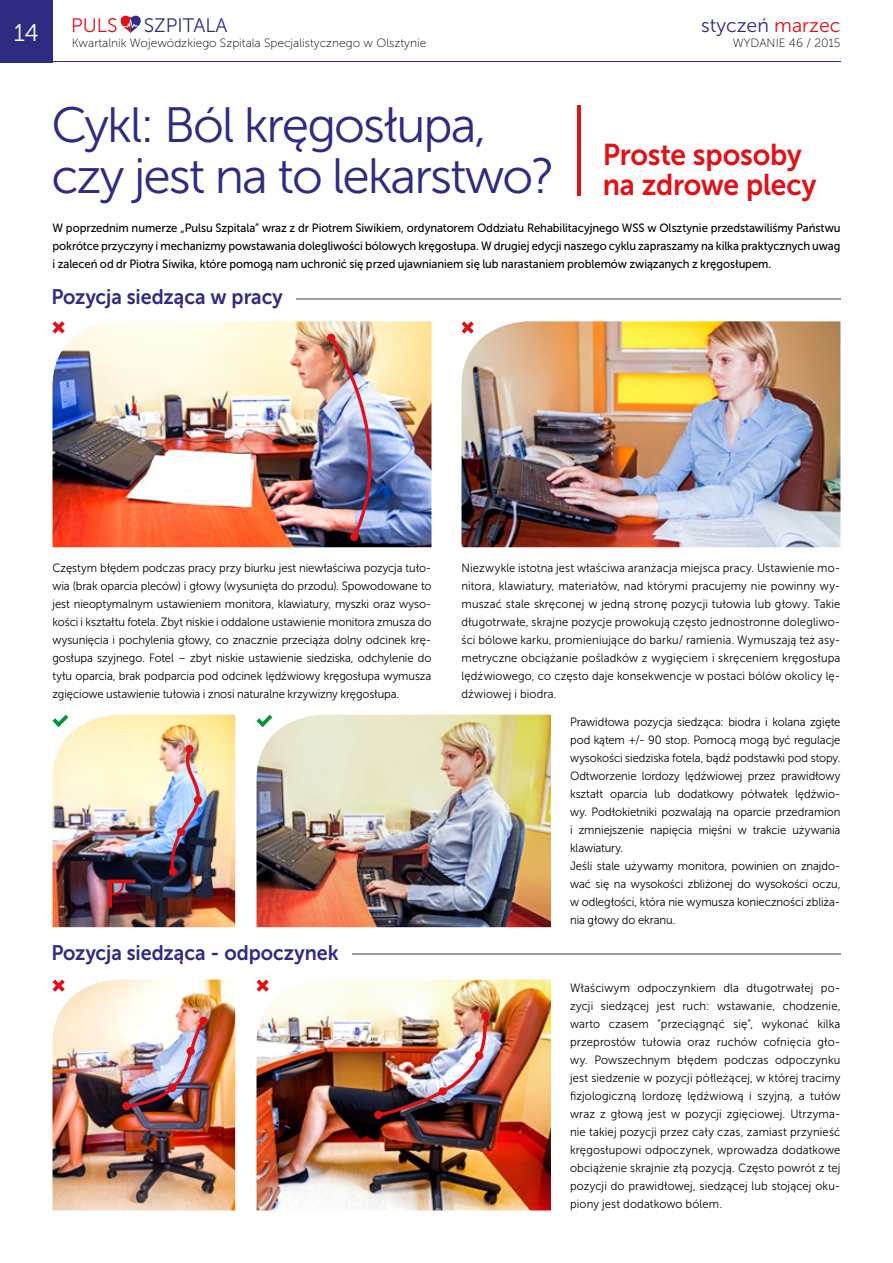
<style>
.page{position:relative;width:893px;height:1263px;background:#fff}
.page>*{position:absolute;margin:0;border:0;box-sizing:border-box;transform-origin:0 0}
.t1{font:49.5px/51px "Museo Sans 300";letter-spacing:-.04em;color:#2e2b82}
.t2{font:30px/30px "Museo Sans 700";letter-spacing:-.01em;color:#e21017;scale:.94 1}
.t3{font:24px "Museo Sans 300";color:#fff}
.t4{font:21px "Museo Sans 700";color:#312b82;scale:.94 1}
.t5{font:19.5px "Museo Sans 300";color:#2e2b82}
.t6{font:19.5px "Museo Sans 300";color:#e21017}
.t7{font:12px/18px "Museo Sans 300";letter-spacing:-.005em;color:#000;text-align:justify;scale:.94 1}
.t8{font:12px/18px "Museo Sans 500";letter-spacing:-.005em;color:#000;text-align:justify;scale:.94 1}
.t9{font:12px "Museo Sans 100";color:#000}
.s1{color:#e21017}
</style>
<div class="page">
<div style="left:0;top:0;width:52px;height:62px;background:#2e2b82"></div>
<hr style="left:0;top:61px;width:840px;height:1px;background:#2e2b82">
<svg style="left:121px;top:16px;width:20px;height:17px"></svg>
<img style="left:52px;top:321px;width:379px;height:226px">
<img style="left:461px;top:321px;width:379px;height:226px">
<img style="left:256px;top:715px;width:295px;height:212px">
<img style="left:256px;top:979px;width:295px;height:231px">
<img style="left:52px;top:715px;width:183px;height:212px">
<img style="left:52px;top:979px;width:183px;height:231px">
<hr style="left:577px;top:105px;width:3px;height:90px;background:#e21017">
<hr style="left:296px;top:299px;width:544px;height:1px;background:#9d9d9c">
<hr style="left:352px;top:953px;width:488px;height:2px;background:#9d9d9c">
<img style="left:125px;top:1016px;width:83px;height:94px">
<img style="left:169px;top:744px;width:34px;height:132px">
<img style="left:329px;top:335px;width:70px;height:206px">
<img style="left:375px;top:1010px;width:129px;height:109px">
<div style="left:168px;top:1084px;width:8px;height:8px;background:#e21017;border-radius:50%"></div>
<div style="left:374px;top:1110px;width:8px;height:9px;background:#e21017;border-radius:50%"></div>
<div style="left:438px;top:1087px;width:9px;height:8px;background:#e21017;border-radius:50%"></div>
<div style="left:475px;top:1051px;width:8px;height:9px;background:#e21017;border-radius:50%"></div>
<div style="left:481px;top:1012px;width:9px;height:8px;background:#e21017;border-radius:50%"></div>
<div style="left:187px;top:1047px;width:8px;height:8px;background:#e21017;border-radius:50%"></div>
<div style="left:199px;top:1017px;width:9px;height:8px;background:#e21017;border-radius:50%"></div>
<div style="left:169px;top:867px;width:8px;height:9px;background:#e21017;border-radius:50%"></div>
<div style="left:185px;top:745px;width:9px;height:8px;background:#e21017;border-radius:50%"></div>
<div style="left:177px;top:828px;width:8px;height:8px;background:#e21017;border-radius:50%"></div>
<div style="left:194px;top:796px;width:8px;height:8px;background:#e21017;border-radius:50%"></div>
<div style="left:350px;top:533px;width:8px;height:8px;background:#e21017;border-radius:50%"></div>
<div style="left:327px;top:333px;width:8px;height:9px;background:#e21017;border-radius:50%"></div>
<div style="left:122px;top:1102px;width:9px;height:8px;background:#e21017;border-radius:50%"></div>
<svg style="left:108px;top:879px;width:27px;height:4px"></svg>
<svg style="left:108px;top:880px;width:4px;height:28px"></svg>
<svg style="left:109px;top:880px;width:16px;height:16px"></svg>
<svg style="left:52px;top:321px;width:17px;height:16px"></svg>
<svg style="left:52px;top:979px;width:17px;height:17px"></svg>
<svg style="left:256px;top:979px;width:17px;height:17px"></svg>
<svg style="left:461px;top:321px;width:17px;height:17px"></svg>
<svg style="left:52px;top:714px;width:20px;height:17px"></svg>
<svg style="left:256px;top:714px;width:20px;height:17px"></svg>
<h3 class="t3" style="left:14px;top:19px;width:27px">14</h3>
<h3 class="t6" style="left:71px;top:14px;width:48px">PULS</h3>
<h3 class="t5" style="left:144px;top:14px;width:85px">SZPITALA</h3>
<p class="t9" style="left:72px;top:36px;width:356px">Kwartalnik Wojewódzkiego Szpitala Specjalistycznego w Olsztynie</p>
<h1 class="t1" style="left:51px;top:100px;width:505px">Cykl: Ból kręgosłupa, czy jest na to lekarstwo?</h1>
<h3 class="t5" style="left:701px;top:14px;width:141px">styczeń <span class="s1">marzec</span></h3>
<p class="t9" style="left:733px;top:36px;width:109px">WYDANIE 46 / 2015</p>
<h2 class="t2" style="left:603px;top:139px;width:229px">Proste sposoby na zdrowe plecy</h2>
<p class="t8" style="left:52px;top:219px;width:840px">W poprzednim numerze „Pulsu Szpitala” wraz z dr Piotrem Siwikiem, ordynatorem Oddziału Rehabilitacyjnego WSS w Olsztynie przedstawiliśmy Państwu pokrótce przyczyny i mechanizmy powstawania dolegliwości bólowych kręgosłupa. W drugiej edycji naszego cyklu zapraszamy na kilka praktycznych uwag i zaleceń od dr Piotra Siwika, które pomogą nam uchronić się przed ujawnianiem się lub narastaniem problemów związanych z kręgosłupem.</p>
<h3 class="t4" style="left:51px;top:285px;width:248px">Pozycja siedząca w pracy</h3>
<p class="t7" style="left:52px;top:559px;width:405px">Częstym błędem podczas pracy przy biurku jest niewłaściwa pozycja tuło&shy;wia (brak oparcia pleców) i głowy (wysunięta do przodu). Spowodowane to jest nieoptymalnym ustawieniem monitora, klawiatury, myszki oraz wyso&shy;kości i kształtu fotela. Zbyt niskie i oddalone ustawienie monitora zmusza do wysunięcia i pochylenia głowy, co znacznie przeciąża dolny odcinek krę&shy;gosłupa szyjnego. Fotel – zbyt niskie ustawienie siedziska, odchylenie do tyłu oparcia, brak podparcia pod odcinek lędźwiowy kręgosłupa wymusza zgięciowe ustawienie tułowia i znosi naturalne krzywizny kręgosłupa.</p>
<p class="t7" style="left:461px;top:559px;width:405px">Niezwykle istotna jest właściwa aranżacja miejsca pracy. Ustawienie mo&shy;nitora, klawiatury, materiałów, nad którymi pracujemy nie powinny wy&shy;muszać stale skręconej w jedną stronę pozycji tułowia lub głowy. Takie długotrwałe, skrajne pozycje prowokują często jednostronne dolegliwo&shy;ści bólowe karku, promieniujące do barku/ ramienia. Wymuszają też asy&shy;metryczne obciążanie pośladków z wygięciem i skręceniem kręgosłupa lędźwiowego, co często daje konsekwencje w postaci bólów okolicy lę&shy;dźwiowej i biodra.</p>
<p class="t7" style="left:570px;top:713px;width:289px;text-align:left">Prawidłowa pozycja siedząca: biodra i kolana zgięte pod kątem +/- 90 stop. Pomocą mogą być regulacje wysokości siedziska fotela, bądź podstawki pod stopy.<br>Odtworzenie lordozy lędźwiowej przez prawidłowy kształt oparcia lub dodatkowy półwałek lędźwio&shy;wy. Podłokietniki pozwalają na oparcie przedramion i zmniejszenie napięcia mięśni w trakcie używania klawiatury.<br>Jeśli stale używamy monitora, powinien on znajdo&shy;wać się na wysokości zbliżonej do wysokości oczu, w odległości, która nie wymusza konieczności zbliża&shy;nia głowy do ekranu.</p>
<h3 class="t4" style="left:51px;top:941px;width:307px">Pozycja siedząca - odpoczynek</h3>
<p class="t7" style="left:570px;top:979px;width:289px">Właściwym odpoczynkiem dla długotrwałej po&shy;zycji siedzącej jest ruch: wstawanie, chodzenie, warto czasem ”przeciągnąć się”, wykonać kilka przeprostów tułowia oraz ruchów cofnięcia gło&shy;wy. Powszechnym błędem podczas odpoczynku jest siedzenie w pozycji półleżącej, w której tracimy fizjologiczną lordozę lędźwiową i szyjną, a tułów wraz z głową jest w pozycji zgięciowej. Utrzyma&shy;nie takiej pozycji przez cały czas, zamiast przynieść kręgosłupowi odpoczynek, wprowadza dodatkowe obciążenie skrajnie złą pozycją. Często powrót z tej pozycji do prawidłowej, siedzącej lub stojącej oku&shy;piony jest dodatkowo bólem.</p>
</div>
